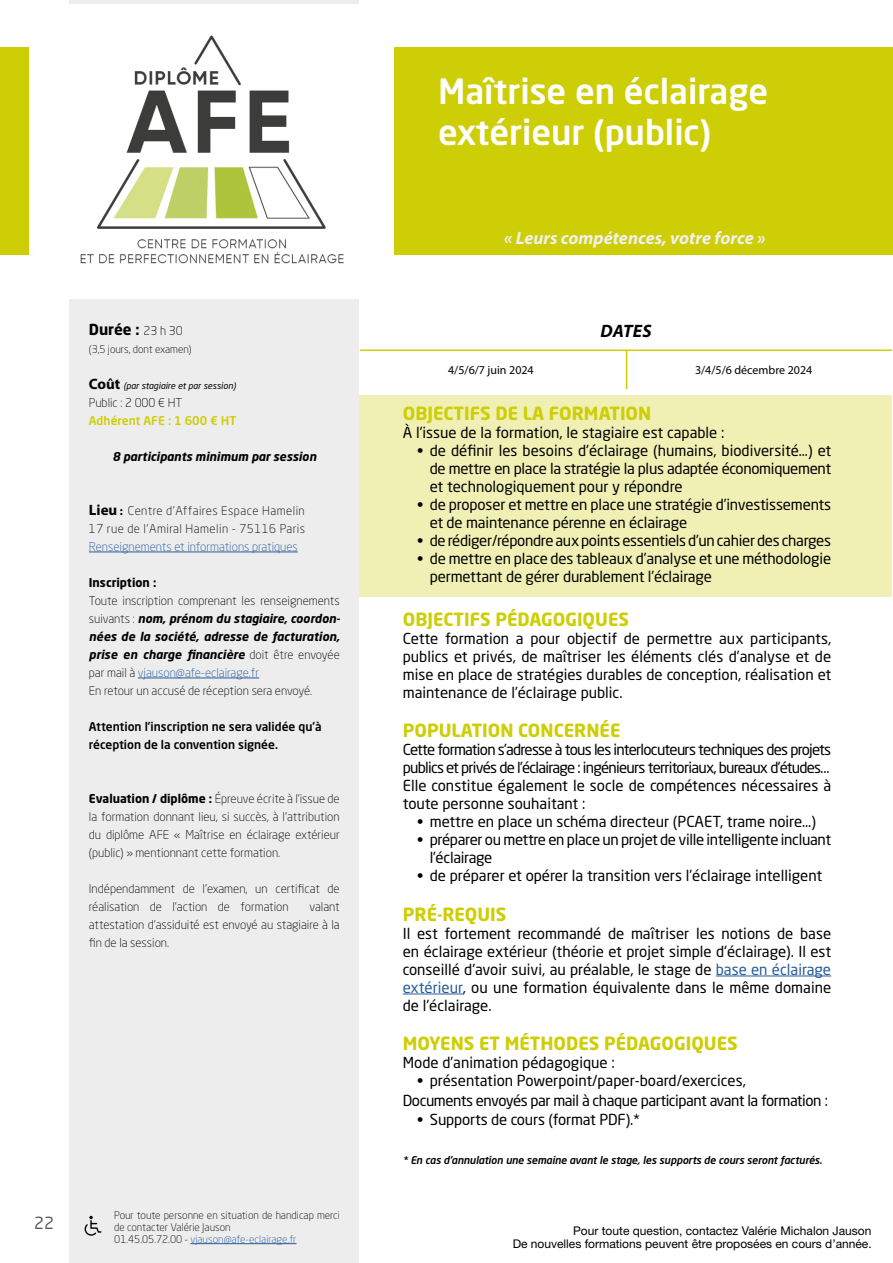
<style>
.page{position:relative;width:893px;height:1263px;background:#fff}
.page>*{position:absolute;margin:0;border:0;box-sizing:border-box;transform-origin:0 0}
.t1{font:500 34.5px/41.4px "Neo Sans W1 G";color:#fff}
.t2{font:700 18px "Neo Sans W1 G";color:#cdce05}
.t3{font:italic 700 18px "Myriad Pro";color:#f0f0f0}
.t4{font:italic 700 18px "Myriad Pro";letter-spacing:.01em;color:#000}
.t5{font:16.5px "Neo Sans W1 G";color:#575756}
.t6{font:15px/18px "Neo Sans W1 G";letter-spacing:-.01em;color:#020203;text-align:justify}
.t7{font:15px/19.5px "Neo Sans W1 G";letter-spacing:-.03em;color:#020203}
.t8{font:700 15px "Neo Sans W1 G";color:#020203}
.t9{font:300 12px/18px "Neo Sans W1 G";color:#020203}
.t10{font:12px/12.9px "Helvetica Neue LT Std";color:#000;text-align:right}
.t11{font:500 12px/18px "Neo Sans W1 G";color:#020203}
.t12{font:300 12px/18px "Neo Sans W1 G";letter-spacing:.04em;color:#020203}
.t13{font:300 12px "Neo Sans W1 G";color:#275b9b}
.t14{font:12px "Myriad Pro";color:#020203}
.t15{font:italic 700 12px "Neo Sans W1 G";color:#020203}
.t16{font:500 12px "Neo Sans W1 G";color:#cece08}
.t17{font:700 12px "Neo Sans W1 G";color:#020203}
.t18{font:300 10.5px/12px "Neo Sans W1 G";color:#020203}
.t19{font:italic 500 10.5px "Neo Sans W1 G";letter-spacing:-.01em;color:#020203}
.t20{font:italic 9px "Neo Sans W1 G";color:#020203}
.s1{font-weight:300;font-size:12px}
.s2{font-family:"Myriad Pro";font-weight:700;font-style:normal;font-size:15px}
.s3{font-family:"Myriad Pro";font-weight:700;font-size:15px}
.s4{font-family:"Myriad Pro";font-weight:700}
.s5{font-weight:700;font-style:italic}
.s6{color:#275b9b}
.s7{font-weight:700}
</style>
<div class="page">
<div style="left:341px;top:395px;width:551px;height:201px;background:#f0f0b4"></div>
<div style="left:69px;top:0;width:290px;height:1263px;background:#ededed"></div>
<div style="left:0;top:47px;width:893px;height:208px;background:#cdce05"></div>
<hr style="left:89px;top:552px;width:209px;height:1px;background:#275b9b">
<hr style="left:138px;top:678px;width:121px;height:1px;background:#275b9b">
<div style="left:29px;top:46px;width:39px;height:221px;background:#fefefe"></div>
<img style="left:68px;top:4px;width:326px;height:294px">
<hr style="left:360px;top:349px;width:532px;height:2px;background:#cdce05">
<hr style="left:716px;top:975px;width:115px;height:1px;background:#275b9b">
<hr style="left:403px;top:993px;width:60px;height:1px;background:#275b9b">
<hr style="left:626px;top:351px;width:1px;height:38px;background:#cdce05">
<hr style="left:190px;top:1243px;width:107px;height:1px;background:#275b9b">
<svg style="left:85px;top:1216px;width:16px;height:20px"></svg>
<p class="t8" style="left:89px;top:320px;width:95px">Durée : <span class="s1">23 h 30</span></p>
<p class="t18" style="left:89px;top:343px;width:104px">(3,5 jours, dont examen)</p>
<p class="t20" style="left:89px;top:380px;width:148px"><span class="s2">Coût</span> (par stagiaire et par session)</p>
<p class="t9" style="left:89px;top:393px;width:95px">Public : 2 000 € HT</p>
<p class="t16" style="left:89px;top:413px;width:149px">Adhérent AFE : 1 600 € HT</p>
<p class="t15" style="left:112px;top:449px;width:205px">8 participants minimum par session</p>
<p class="t12" style="left:89px;top:501px;width:218px"><span class="s3">Lieu</span> <span class="s4">:</span> Centre d'Affaires Espace Hamelin<br>17 rue de l'Amiral Hamelin - 75116 Paris</p>
<p class="t13" style="left:89px;top:539px;width:210px">Renseignements et informations pratiques</p>
<p class="t17" style="left:89px;top:575px;width:69px">Inscription :</p>
<p class="t9" style="left:89px;top:591px;width:253px">Toute inscription comprenant les renseignements suivants : <span class="s5">nom, prénom du stagiaire, coordon&shy;nées de la société, adresse de facturation, prise en charge financière</span> doit être envoyée par mail à <span class="s6">vjauson@afe-eclairage.fr<br></span>En retour un accusé de réception sera envoyé.</p>
<p class="t11" style="left:89px;top:717px;width:234px">Attention l’inscription ne sera validée qu’à réception de la convention signée.</p>
<p class="t9" style="left:89px;top:789px;width:252px;text-align:justify"><span class="s7">Evaluation / diplôme :</span> Épreuve écrite à l’issue de la formation donnant lieu, si succès, à l’attribution du diplôme AFE « Maîtrise en éclairage extérieur (public) » mentionnant cette formation.</p>
<p class="t9" style="left:89px;top:879px;width:252px">Indépendamment de l’examen, un certificat de réalisation de l’action de formation</p>
<p class="t9" style="left:89px;top:897px;width:252px;text-align:justify;text-indent:221px">valant attestation d’assiduité est envoyé au stagiaire à la fin de la session.</p>
<p class="t5" style="left:34px;top:1213px;width:21px">22</p>
<p class="t18" style="left:114px;top:1209px;width:227px">Pour toute personne en situation de handicap merci de contacter Valérie Jauson<br>01.45.05.72.00 - <span class="s6">vjauson@afe-eclairage.fr</span></p>
<h1 class="t1" style="left:438px;top:69px;width:332px">Maîtrise en éclairage extérieur (public)</h1>
<p class="t3" style="left:504px;top:226px;width:263px">« Leurs compétences, votre force »</p>
<p class="t4" style="left:600px;top:319px;width:53px">DATES</p>
<p class="t14" style="left:448px;top:362px;width:87px">4/5/6/7 juin 2024</p>
<p class="t14" style="left:695px;top:362px;width:119px">3/4/5/6 décembre 2024</p>
<p class="t2" style="left:403px;top:402px;width:250px">OBJECTIFS DE LA FORMATION</p>
<p class="t6" style="left:403px;top:424px;width:323px">À l’issue de la formation, le stagiaire est capable :</p>
<p class="t6" style="left:430px;top:442px;width:403px;text-indent:-13px">• de définir les besoins d'éclairage (humains, biodiversité…) et de mettre en place la stratégie la plus adaptée économiquement et technologiquement pour y répondre</p>
<p class="t6" style="left:430px;top:496px;width:403px;text-indent:-13px">• de proposer et mettre en place une stratégie d’investissements et de maintenance pérenne en éclairage</p>
<p class="t6" style="left:417px;top:532px;width:416px">• de rédiger/répondre aux points essentiels d’un cahier des charges</p>
<p class="t6" style="left:430px;top:550px;width:403px;text-indent:-13px">• de mettre en place des tableaux d’analyse et une méthodologie permettant de gérer durablement l’éclairage</p>
<p class="t2" style="left:403px;top:607px;width:228px">OBJECTIFS PÉDAGOGIQUES</p>
<p class="t6" style="left:403px;top:629px;width:430px">Cette formation a pour objectif de permettre aux participants, publics et privés, de maîtriser les éléments clés d’analyse et de mise en place de stratégies durables de conception, réalisation et maintenance de l’éclairage public.</p>
<p class="t2" style="left:403px;top:719px;width:219px">POPULATION CONCERNÉE</p>
<p class="t6" style="left:403px;top:740px;width:430px">Cette formation s’adresse à tous les interlocuteurs techniques des projets publics et privés de l’éclairage : ingénieurs territoriaux, bureaux d’études… Elle constitue également le socle de compétences nécessaires à toute personne souhaitant :</p>
<p class="t6" style="left:417px;top:812px;width:400px">• mettre en place un schéma directeur (PCAET, trame noire…)</p>
<p class="t6" style="left:430px;top:830px;width:403px;text-indent:-13px">• préparer ou mettre en place un projet de ville intelligente incluant l’éclairage</p>
<p class="t6" style="left:417px;top:866px;width:407px">• de préparer et opérer la transition vers l’éclairage intelligent</p>
<p class="t2" style="left:403px;top:902px;width:105px">PRÉ-REQUIS</p>
<p class="t6" style="left:403px;top:924px;width:430px">Il est fortement recommandé de maîtriser les notions de base en éclairage extérieur (théorie et projet simple d'éclairage). Il est conseillé d'avoir suivi, au préalable, le stage de <span class="s6">base en éclairage extérieur</span>, ou une formation équivalente dans le même domaine de l'éclairage.</p>
<p class="t2" style="left:403px;top:1032px;width:336px">MOYENS ET MÉTHODES PÉDAGOGIQUES</p>
<p class="t6" style="left:403px;top:1054px;width:213px">Mode d’animation pédagogique :</p>
<p class="t7" style="left:403px;top:1071px;width:427px;text-indent:14px">• présentation Powerpoint/paper-board/exercices,<br>Documents envoyés par mail à chaque participant avant la formation :</p>
<p class="t6" style="left:417px;top:1111px;width:225px">• Supports de cours (format PDF).*</p>
<p class="t19" style="left:403px;top:1154px;width:421px">* En cas d'annulation une semaine avant le stage, les supports de cours seront facturés.</p>
<p class="t10" style="left:513px;top:1224px;width:360px">Pour toute question, contactez Valérie Michalon Jauson<br>De nouvelles formations peuvent être proposées en cours d’année.</p>
</div>
